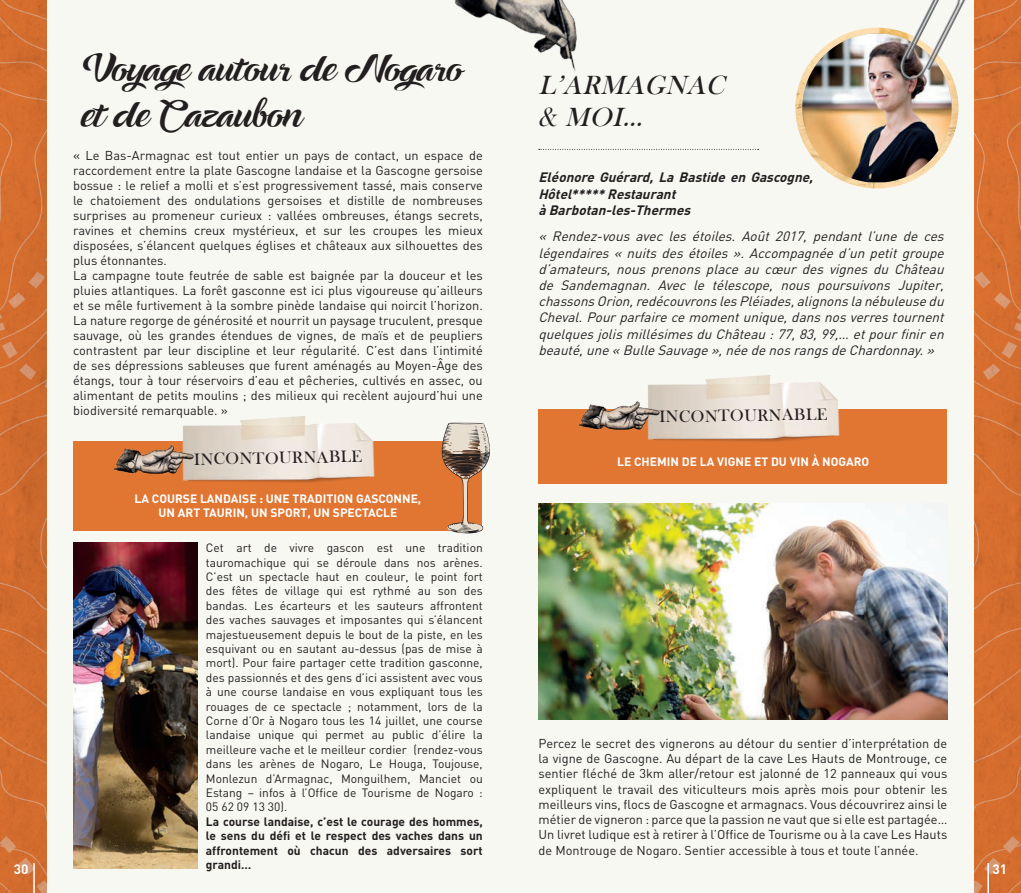
<style>
.page{position:relative;width:1021px;height:893px;background:#fff}
.page>*{position:absolute;margin:0;border:0;box-sizing:border-box;transform-origin:0 0}
.t1{font:33px/45.6px "Ampera";color:#231f20}
.t2{font:italic 27px/32.4px "Bask Old Face";color:#231f20}
.t3{font:16.95px "Bask Old Face";color:#231f20}
.t4{font:italic 13.5px/16.2px "DIN";color:#231f20;text-align:justify}
.t5{font:italic 700 13.5px/16.2px "DIN";color:#231f20}
.t6{font:700 13.5px "DIN";color:#fff}
.t7{font:12.75px/15px "DIN";color:#231f20}
.t8{font:12px/14.4px "DIN";color:#231f20;text-align:justify}
.t9{font:700 12px/14.4px "DIN";color:#231f20;text-align:justify}
.t10{font:700 12px/14.4px "DIN";color:#fff;text-align:center}
</style>
<div class="page">
<img style="left:0;top:0;width:47px;height:893px">
<hr style="left:33px;top:863px;width:2px;height:30px;background:#fff">
<img style="left:974px;top:0;width:46px;height:893px">
<div style="left:509px;top:0;width:465px;height:893px;background:#f8f8f3"></div>
<div style="left:47px;top:0;width:463px;height:893px;background:#f8f8f3"></div>
<hr style="left:987px;top:863px;width:1px;height:30px;background:#fff">
<div style="left:73px;top:441px;width:409px;height:89px;background:#e17633"></div>
<div style="left:538px;top:409px;width:409px;height:75px;background:#e17633"></div>
<img style="left:182px;top:416px;width:193px;height:67px">
<img style="left:641px;top:375px;width:199px;height:67px">
<img style="left:538px;top:504px;width:409px;height:216px">
<img style="left:795px;top:28px;width:163px;height:161px">
<img style="left:802px;top:34px;width:149px;height:148px">
<img style="left:115px;top:445px;width:79px;height:28px">
<img style="left:580px;top:401px;width:79px;height:28px">
<img style="left:454px;top:0;width:123px;height:73px">
<svg style="left:539px;top:149px;width:219px;height:1px"></svg>
<img style="left:73px;top:542px;width:124px;height:326px">
<img style="left:881px;top:0;width:100px;height:93px">
<svg style="left:441px;top:423px;width:49px;height:110px"></svg>
<h1 class="t1" style="left:82px;top:47px;width:382px">Voyage autour de Nogaro et de Cazaubon</h1>
<p class="t7" style="left:73px;top:147px;width:411px">« Le Bas-Armagnac est tout entier un pays de contact, un espace de raccordement entre la plate Gascogne landaise et la Gascogne gersoise bossue : le relief a molli et s’est progressivement tassé, mais conserve le chatoiement des ondulations gersoises et distille de nombreuses surprises au promeneur curieux : vallées ombreuses, étangs secrets, ravines et chemins creux mystérieux, et sur les croupes les mieux disposées, s’élancent quelques églises et châteaux aux silhouettes des plus étonnantes.<br>La campagne toute feutrée de sable est baignée par la douceur et les pluies atlantiques. La forêt gasconne est ici plus vigoureuse qu’ailleurs et se mêle furtivement à la sombre pinède landaise qui noircit l’horizon.<br>La nature regorge de générosité et nourrit un paysage truculent, presque sauvage, où les grandes étendues de vignes, de maïs et de peupliers contrastent par leur discipline et leur régularité. C’est dans l’intimité de ses dépressions sableuses que furent aménagés au Moyen-Âge des étangs, tour à tour réservoirs d’eau et pêcheries, cultivés en assec, ou alimentant de petits moulins ; des milieux qui recèlent aujourd’hui une biodiversité remarquable. »</p>
<h3 class="t3" style="left:194px;top:450px;width:169px;rotate:-1deg">INCONTOURNABLE</h3>
<p class="t10" style="left:134px;top:491px;width:288px">LA COURSE LANDAISE : UNE TRADITION GASCONNE,<br>UN ART TAURIN, UN SPORT, UN SPECTACLE</p>
<h2 class="t2" style="left:538px;top:69px;width:195px">L’ARMAGNAC &amp; MOI…</h2>
<p class="t5" style="left:538px;top:169px;width:280px">Eléonore Guérard, La Bastide en Gascogne,<br>Hôtel*****Restaurant àBarbotan-les-Thermes</p>
<p class="t4" style="left:538px;top:228px;width:411px">« Rendez-vous avec les étoiles. Août 2017, pendant l’une de ces légendaires « nuits des étoiles ». Accompagnée d’un petit groupe d’amateurs, nous prenons place au cœur des vignes du Château de Sandemagnan. Avec le télescope, nous poursuivons Jupiter, chassonsOrion,redécouvronslesPléiades,alignonslanébuleusedu Cheval.Pourparfairecemomentunique,dansnosverrestournent quelquesjolismillésimesdu Château :77,83,99,… etpourfiniren beauté,une«BulleSauvage»,néedenosrangsdeChardonnay. »</p>
<h3 class="t3" style="left:659px;top:407px;width:169px;rotate:-1deg">INCONTOURNABLE</h3>
<p class="t10" style="left:617px;top:453px;width:253px">LE CHEMIN DE LA VIGNE ET DU VIN À NOGARO</p>
<p class="t8" style="left:206px;top:540px;width:278px">Cet art de vivre gascon est une tradition tauromachique qui se déroule dans nos arènes.<br>C’est un spectacle haut en couleur, le point fort des fêtes de village qui est rythmé au son des bandas. Les écarteurs et les sauteurs affrontent des vaches sauvages et imposantes qui s’élancent majestueusement depuis le bout de la piste, en les esquivant ou en sautant au-dessus (pas de mise à mort). Pour faire partager cette tradition gasconne, des passionnés et des gens d’ici assistent avec vous à une course landaise en vous expliquant tous les rouages de ce spectacle ; notamment, lors de la Corne d’Or à Nogaro tous les 14 juillet, une course landaise unique qui permet au public d’élire la meilleure vache et le meilleur cordier (rendez-vous dans les arènes de Nogaro, Le Houga, Toujouse, Monlezun d’Armagnac, Monguilhem, Manciet ou Estang – infos à l’Office de Tourisme de Nogaro :<br>05 62 09 13 30).</p>
<p class="t9" style="left:206px;top:814px;width:278px">La course landaise, c’est le courage des hommes, le sens du défi et le respect des vaches dans un affrontement où chacun des adversaires sort grandi…</p>
<p class="t7" style="left:538px;top:735px;width:410px;text-align:justify">Percez le secret des vignerons au détour du sentier d’interprétation de la vigne de Gascogne. Au départ de la cave Les Hauts de Montrouge, ce sentier fléché de 3km aller/retour est jalonné de 12 panneaux qui vous expliquent le travail des viticulteurs mois après mois pour obtenir les meilleurs vins, flocs de Gascogne et armagnacs. Vous découvrirez ainsi le métier de vigneron : parce que la passion ne vaut que si elle est partagée… Un livret ludique est à retirer à l’Office de Tourisme ou à la cave Les Hauts de Montrouge de Nogaro. Sentier accessible à tous et toute l’année.</p>
<p class="t6" style="left:14px;top:860px;width:16px">30</p>
<p class="t6" style="left:992px;top:860px;width:16px">31</p>
</div>
